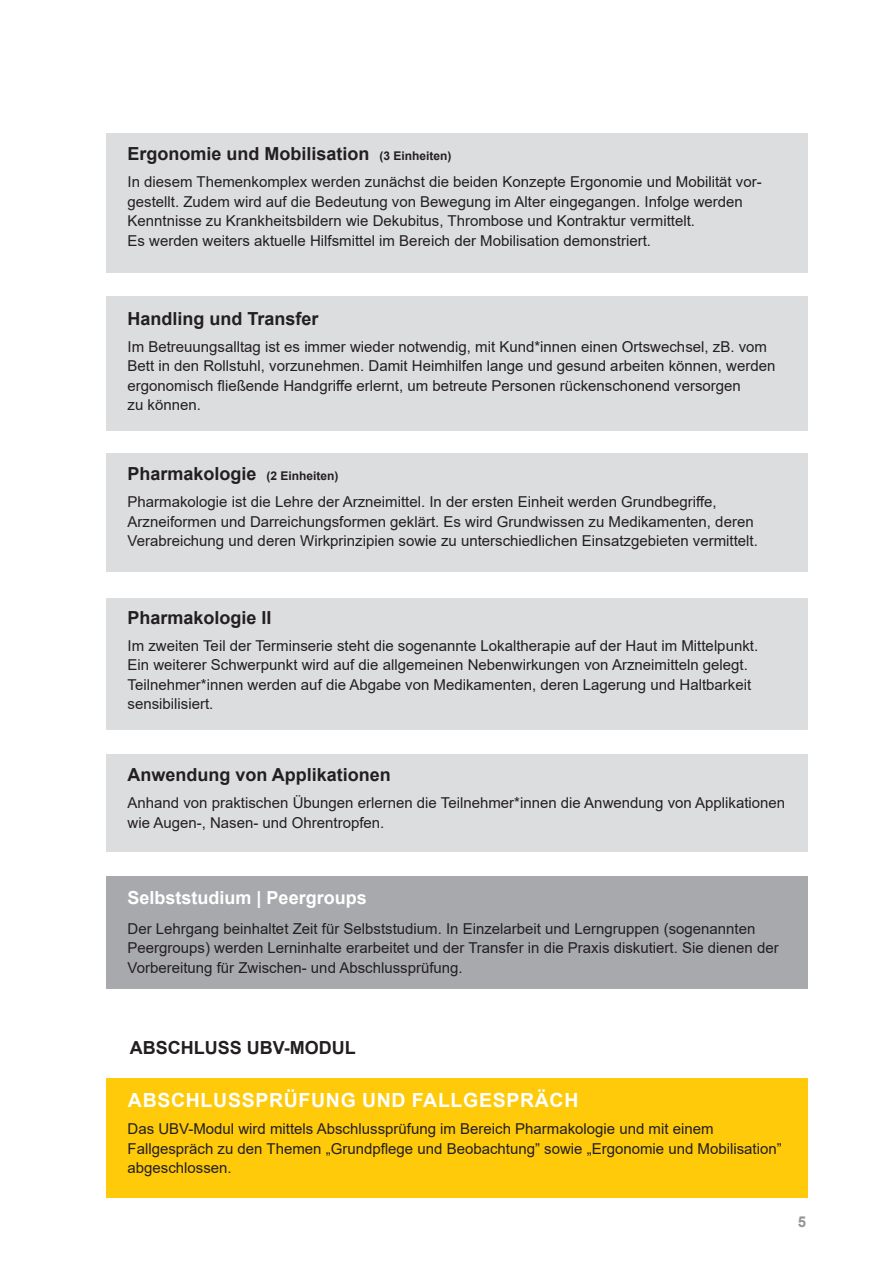
<style>
.page{position:relative;width:893px;height:1263px;background:#fff}
.page>*{position:absolute;margin:0;border:0;box-sizing:border-box;transform-origin:0 0}
.t1{font:700 19.5px "Arial";letter-spacing:.035em;color:#fff}
.t2{font:700 18px "Arial";color:#231f20}
.t3{font:700 18px "Arial";color:#fff}
.t4{font:15px/19.5px "Arial";color:#231f20}
.t5{font:700 15px "Arial";color:#939598}
.s1{font-size:12px}
</style>
<div class="page">
<div style="left:106px;top:297px;width:702px;height:134px;background:#dcdddf"></div>
<div style="left:106px;top:453px;width:702px;height:119px;background:#dcdddf"></div>
<div style="left:106px;top:133px;width:702px;height:140px;background:#dcdddf"></div>
<div style="left:106px;top:598px;width:702px;height:132px;background:#dcdddf"></div>
<div style="left:106px;top:754px;width:702px;height:98px;background:#dcdddf"></div>
<div style="left:106px;top:1079px;width:702px;height:119px;background:#feca0a"></div>
<div style="left:106px;top:876px;width:702px;height:113px;background:#a8a9ad"></div>
<p class="t2" style="left:128px;top:141px;width:326px">Ergonomie und Mobilisation <span class="s1">(3 Einheiten)</span></p>
<p class="t4" style="left:128px;top:172px;width:636px">In diesem Themenkomplex werden zunächst die beiden Konzepte Ergonomie und Mobilität vor&shy;gestellt. Zudem wird auf die Bedeutung von Bewegung im Alter eingegangen. Infolge werden Kenntnisse zu Krankheitsbildern wie Dekubitus, Thrombose und Kontraktur vermittelt.<br>Es werden weiters aktuelle Hilfsmittel im Bereich der Mobilisation demonstriert.</p>
<p class="t2" style="left:128px;top:306px;width:193px">Handling und Transfer</p>
<p class="t4" style="left:128px;top:337px;width:649px">Im Betreuungsalltag ist es immer wieder notwendig, mit Kund*innen einen Ortswechsel, zB. vom Bett in den Rollstuhl, vorzunehmen. Damit Heimhilfen lange und gesund arbeiten können, werden ergonomisch fließende Handgriffe erlernt, um betreute Personen rückenschonend versorgen<br>zu können.</p>
<p class="t2" style="left:128px;top:461px;width:213px">Pharmakologie <span class="s1">(2 Einheiten)</span></p>
<p class="t4" style="left:128px;top:492px;width:632px">Pharmakologie ist die Lehre der Arzneimittel. In der ersten Einheit werden Grundbegriffe,<br>Arzneiformen und Darreichungsformen geklärt. Es wird Grundwissen zu Medikamenten, deren<br>Verabreichung und deren Wirkprinzipien sowie zu unterschiedlichen Einsatzgebieten vermittelt.</p>
<p class="t2" style="left:128px;top:605px;width:146px">Pharmakologie II</p>
<p class="t4" style="left:128px;top:635px;width:632px">Im zweiten Teil der Terminserie steht die sogenannte Lokaltherapie auf der Haut im Mittelpunkt.<br>Ein weiterer Schwerpunkt wird auf die allgemeinen Nebenwirkungen von Arzneimitteln gelegt.<br>Teilnehmer*innen werden auf die Abgabe von Medikamenten, deren Lagerung und Haltbarkeit sensibilisiert.</p>
<p class="t2" style="left:128px;top:762px;width:265px">Anwendung von Applikationen</p>
<p class="t4" style="left:128px;top:793px;width:659px">Anhand von praktischen Übungen erlernen die Teilnehmer*innen die Anwendung von Applikationen wie Augen-, Nasen- und Ohrentropfen.</p>
<p class="t3" style="left:128px;top:885px;width:241px">Selbststudium | Peergroups</p>
<p class="t4" style="left:128px;top:919px;width:653px">Der Lehrgang beinhaltet Zeit für Selbststudium. In Einzelarbeit und Lerngruppen (sogenannten<br>Peergroups) werden Lerninhalte erarbeitet und der Transfer in die Praxis diskutiert. Sie dienen der<br>Vorbereitung für Zwischen- und Abschlussprüfung.</p>
<p class="t2" style="left:130px;top:1035px;width:228px">ABSCHLUSS UBV-MODUL</p>
<h1 class="t1" style="left:128px;top:1086px;width:452px">ABSCHLUSSPRÜFUNG UND FALLGESPRÄCH</h1>
<p class="t4" style="left:128px;top:1119px;width:656px">Das UBV-Modul wird mittels Abschlussprüfung im Bereich Pharmakologie und mit einem<br>Fallgespräch zu den Themen „Grundpflege und Beobachtung” sowie „Ergonomie und Mobilisation” abgeschlossen.</p>
<p class="t5" style="left:798px;top:1211px;width:10px">5</p>
</div>
